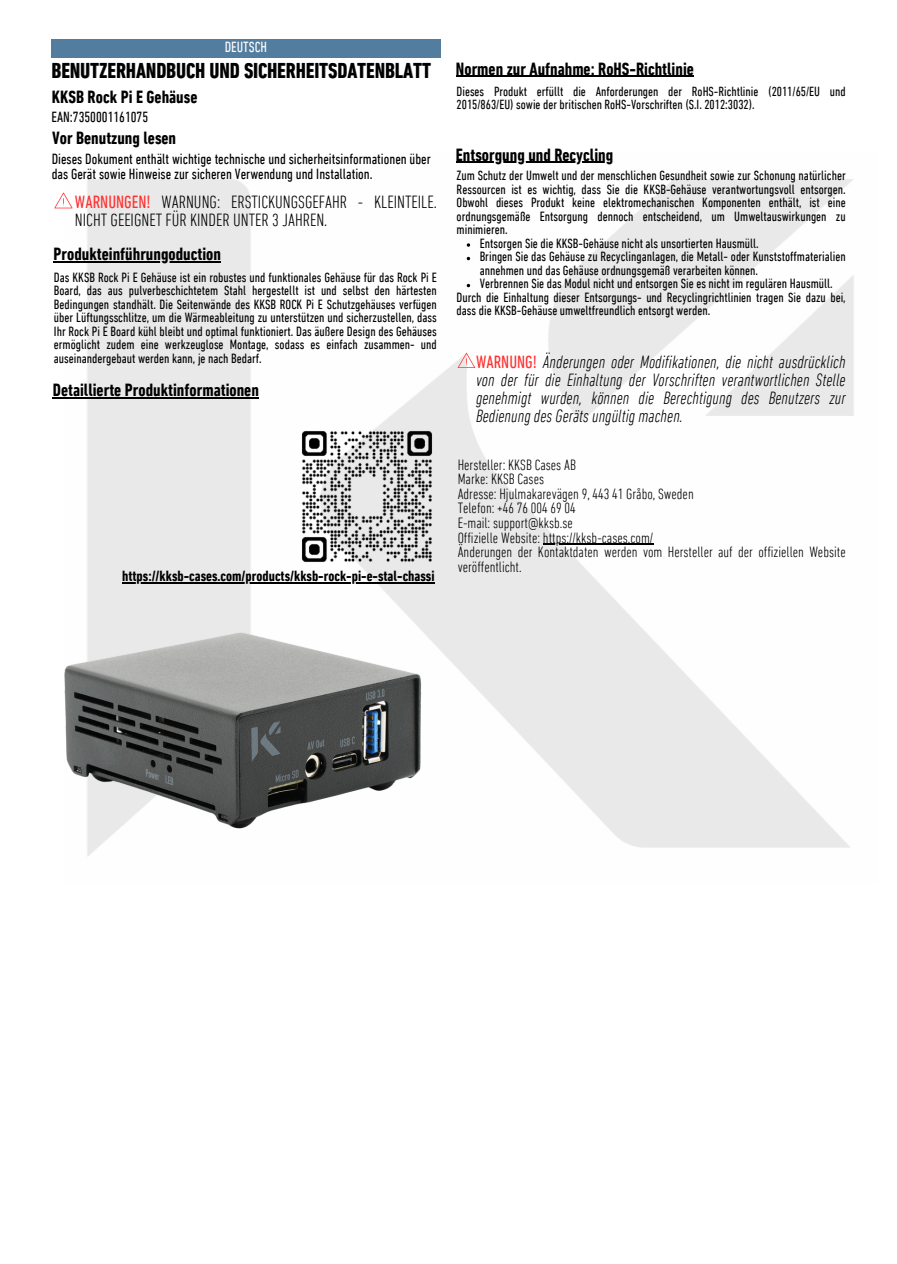
<style>
.page{position:relative;width:897px;height:1264px;background:#fff}
.page>*{position:absolute;margin:0;border:0;box-sizing:border-box;transform-origin:0 0}
.t1{font:700 condensed 21.9px "DIN Next LT Pro";color:#000}
.t2{font:italic 300 condensed 18px/18px "DIN Next LT Pro";color:#000;text-align:justify}
.t3{font:700 condensed 18px "DIN Next LT Pro";color:#000}
.t4{font:300 condensed 18px/18px "DIN Next LT Pro";color:#000}
.t5{font:300 condensed 15.15px "DIN Next LT Pro";color:#000}
.t6{font:condensed 15px/14.7px "DIN Next LT Pro";color:#000}
.t7{font:700 condensed 15px "DIN Next LT Pro";color:#000}
.t8{font:condensed 15px "DIN Next LT Pro";color:#fff}
.t9{font:condensed 13.65px/13.5px "DIN Next LT Pro";color:#000;text-align:justify}
.t10{font:condensed 13.5px/13.5px "DIN Next LT Pro";color:#000}
.s1{font-weight:400;color:#ff3131}
.s2{font-weight:400;font-style:normal;color:#ff3131}
</style>
<div class="page">
<div style="left:52px;top:39px;width:389px;height:18px;background:#537d9f"></div>
<img style="left:63px;top:161px;width:791px;height:695px">
<img style="left:300px;top:429px;width:135px;height:136px">
<img style="left:63px;top:621px;width:369px;height:212px">
<hr style="left:122px;top:582px;width:312px;height:1px;background:#000">
<hr style="left:53px;top:397px;width:206px;height:1px;background:#000">
<svg style="left:54px;top:193px;width:18px;height:15px"></svg>
<hr style="left:54px;top:261px;width:167px;height:1px;background:#000">
<svg style="left:458px;top:353px;width:17px;height:15px"></svg>
<hr style="left:456px;top:162px;width:157px;height:1px;background:#000">
<svg style="left:467px;top:243px;width:3px;height:4px"></svg>
<hr style="left:543px;top:544px;width:110px;height:1px;background:#000">
<hr style="left:456px;top:76px;width:238px;height:1px;background:#000">
<p class="t8" style="left:225px;top:41px;width:44px">DEUTSCH</p>
<p class="t1" style="left:52px;top:61px;width:381px">BENUTZERHANDBUCH UND SICHERHEITSDATENBLATT</p>
<h3 class="t3" style="left:52px;top:89px;width:147px">KKSB Rock Pi E Gehäuse</h3>
<p class="t6" style="left:52px;top:111px;width:98px">EAN:7350001161075</p>
<p class="t3" style="left:52px;top:130px;width:126px">Vor Benutzung lesen</p>
<p class="t6" style="left:52px;top:153px;width:381px">Dieses Dokument enthält wichtige technische und sicherheitsinformationen über das Gerät sowie Hinweise zur sicheren Verwendung und Installation.</p>
<p class="t4" style="left:75px;top:194px;width:363px"><span class="s1">WARNUNGEN!</span> WARNUNG: ERSTICKUNGSGEFAHR - KLEINTEILE.<br>NICHT GEEIGNET FÜR KINDER UNTER 3 JAHREN.</p>
<p class="t3" style="left:54px;top:246px;width:169px">Produkteinführungoduction</p>
<h3 class="t9" style="left:54px;top:271px;width:384px">Das KKSB Rock Pi E Gehäuse ist ein robustes und funktionales Gehäuse für das Rock Pi E Board, das aus pulverbeschichtetem Stahl hergestellt ist und selbst den härtesten Bedingungen standhält. Die Seitenwände des KKSB ROCK Pi E Schutzgehäuses verfügen über Lüftungsschlitze, um die Wärmeableitung zu unterstützen und sicherzustellen, dass Ihr Rock Pi E Board kühl bleibt und optimal funktioniert. Das äußere Design des Gehäuses ermöglicht zudem eine werkzeuglose Montage, sodass es einfach zusammen- und auseinandergebaut werden kann, je nach Bedarf.</h3>
<p class="t3" style="left:53px;top:382px;width:208px">Detaillierte Produktinformationen</p>
<h1 class="t7" style="left:122px;top:570px;width:314px">https://kksb-cases.com/products/kksb-rock-pi-e-stal-chassi</h1>
<p class="t3" style="left:456px;top:61px;width:239px">Normen zur Aufnahme: RoHS-Richtlinie</p>
<h2 class="t10" style="left:456px;top:85px;width:390px">Dieses Produkt erfüllt die Anforderungen der RoHS-Richtlinie (2011/65/EU und<br>2015/863/EU) sowie der britischen RoHS-Vorschriften (S.I. 2012:3032).</h2>
<p class="t3" style="left:456px;top:147px;width:159px">Entsorgung und Recycling</p>
<p class="t9" style="left:456px;top:170px;width:390px">Zum Schutz der Umwelt und der menschlichen Gesundheit sowie zur Schonung natürlicher Ressourcen ist es wichtig, dass Sie die KKSB-Gehäuse verantwortungsvoll entsorgen.<br>Obwohl dieses Produkt keine elektromechanischen Komponenten enthält, ist eine ordnungsgemäße Entsorgung dennoch entscheidend, um Umweltauswirkungen zu minimieren.</p>
<p class="t9" style="left:480px;top:238px;width:280px">Entsorgen Sie die KKSB-Gehäuse nicht als unsortierten Hausmüll.</p>
<p class="t9" style="left:480px;top:251px;width:367px">Bringen Sie das Gehäuse zu Recyclinganlagen, die Metall- oder Kunststoffmaterialien annehmen und das Gehäuse ordnungsgemäß verarbeiten können.</p>
<p class="t9" style="left:480px;top:278px;width:354px">Verbrennen Sie das Modul nicht und entsorgen Sie es nicht im regulären Hausmüll.</p>
<p class="t9" style="left:456px;top:292px;width:390px">Durch die Einhaltung dieser Entsorgungs- und Recyclingrichtlinien tragen Sie dazu bei, dass die KKSB-Gehäuse umweltfreundlich entsorgt werden.</p>
<h4 class="t2" style="left:476px;top:354px;width:371px"><span class="s2">WARNUNG!</span> Änderungen oder Modifikationen, die nicht ausdrücklich von der für die Einhaltung der Vorschriften verantwortlichen Stelle genehmigt wurden, können die Berechtigung des Benutzers zur Bedienung des Geräts ungültig machen.</h4>
<p class="t5" style="left:458px;top:458px;width:120px">Hersteller: KKSB Cases AB</p>
<h3 class="t5" style="left:458px;top:473px;width:88px">Marke: KKSB Cases</h3>
<h5 class="t5" style="left:458px;top:487px;width:237px">Adresse: Hjulmakarevägen 9, 443 41 Gråbo, Sweden</h5>
<h3 class="t5" style="left:458px;top:502px;width:120px">Telefon: +46 76 004 69 04</h3>
<p class="t5" style="left:458px;top:516px;width:117px">E-mail: support@kksb.se</p>
<p class="t5" style="left:458px;top:531px;width:197px">Offizielle Website: https://kksb-cases.com/</p>
<h6 class="t5" style="left:458px;top:546px;width:389px">Änderungen der Kontaktdaten werden vom Hersteller auf der offiziellen Website</h6>
<p class="t5" style="left:458px;top:560px;width:65px">veröffentlicht.</p>
</div>
